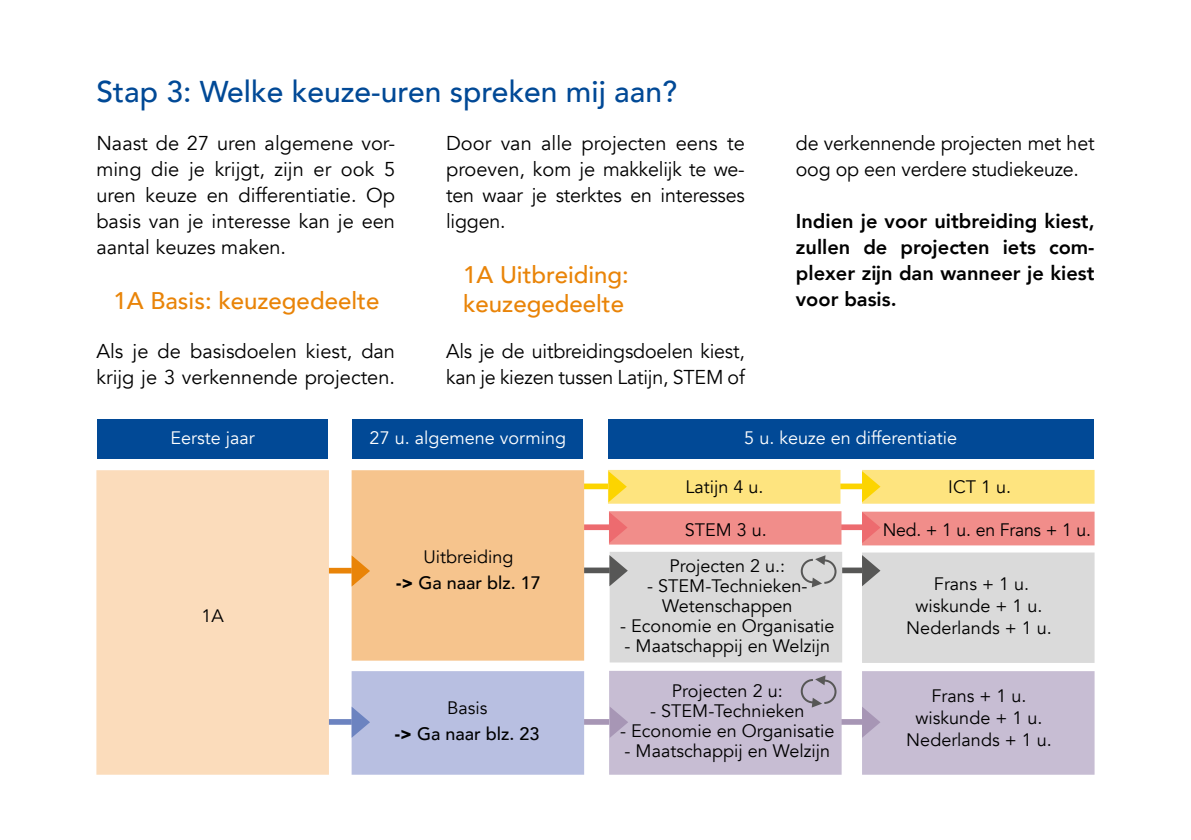
<style>
.page{position:relative;width:1191px;height:840px;background:#fff}
.page>*{position:absolute;margin:0;border:0;box-sizing:border-box;transform-origin:0 0}
.t1{font:500 30px "Avenir";color:#014996}
.t2{font:500 24px/28.8px "Avenir";color:#e98408}
.t3{font:20px/26px "Avenir";letter-spacing:-.01em;color:#000}
.t4{font:800 20px/26px "Avenir";color:#000;text-align:justify}
.t5{font:18px/22px "Avenir";color:#000;text-align:center}
.t6{font:18px "Avenir";color:#fff}
.t7{font:500 18px/26px "Avenir";color:#000;text-align:center}
.s1{font-weight:400}
.s2{font-weight:900}
</style>
<div class="page">
<svg style="left:584px;top:483px;width:277px;height:6px"></svg>
<svg style="left:584px;top:524px;width:277px;height:6px"></svg>
<svg style="left:584px;top:567px;width:277px;height:6px"></svg>
<svg style="left:584px;top:718px;width:277px;height:6px"></svg>
<svg style="left:329px;top:567px;width:21px;height:6px"></svg>
<svg style="left:329px;top:719px;width:21px;height:5px"></svg>
<div style="left:862px;top:511px;width:232px;height:34px;background:#f18d8a;border:2px solid #f18d8a"></div>
<div style="left:97px;top:418px;width:231px;height:40px;background:#014996"></div>
<div style="left:352px;top:418px;width:231px;height:40px;background:#014996"></div>
<div style="left:608px;top:418px;width:485px;height:40px;background:#014996"></div>
<div style="left:96px;top:470px;width:233px;height:304px;background:#fbdcbb;border:2px solid #fbdcbb"></div>
<div style="left:351px;top:670px;width:233px;height:104px;background:#b8bfe1;border:2px solid #b8bfe1"></div>
<div style="left:351px;top:470px;width:233px;height:190px;background:#f6c48d;border:2px solid #f6c48d"></div>
<div style="left:608px;top:469px;width:232px;height:34px;background:#fee47f;border:2px solid #fee47f"></div>
<div style="left:609px;top:511px;width:232px;height:33px;background:#f18d8a;border:2px solid #f18d8a"></div>
<div style="left:609px;top:670px;width:232px;height:104px;background:#c7bdd3;border:2px solid #c7bdd3"></div>
<div style="left:862px;top:469px;width:232px;height:34px;background:#fee47f;border:2px solid #fee47f"></div>
<div style="left:862px;top:552px;width:232px;height:110px;background:#dadada;border:2px solid #dadada"></div>
<div style="left:862px;top:670px;width:232px;height:104px;background:#c7bdd3;border:2px solid #c7bdd3"></div>
<svg style="left:350px;top:553px;width:20px;height:35px"></svg>
<svg style="left:350px;top:704px;width:20px;height:35px"></svg>
<div style="left:609px;top:551px;width:233px;height:111px;background:#dadada;border:2px solid #dadada"></div>
<svg style="left:800px;top:555px;width:37px;height:32px"></svg>
<svg style="left:800px;top:675px;width:37px;height:32px"></svg>
<svg style="left:607px;top:469px;width:22px;height:76px"></svg>
<svg style="left:861px;top:469px;width:20px;height:76px"></svg>
<svg style="left:608px;top:552px;width:21px;height:36px"></svg>
<svg style="left:861px;top:552px;width:20px;height:36px"></svg>
<svg style="left:609px;top:704px;width:19px;height:35px"></svg>
<svg style="left:861px;top:704px;width:19px;height:35px"></svg>
<h1 class="t1" style="left:96px;top:66px;width:582px">Stap 3: Welke keuze-uren spreken mij aan?</h1>
<p class="t3" style="left:96px;top:130px;width:300px;text-align:justify">Naast de 27 uren algemene vor&shy;ming die je krijgt, zijn er ook 5 uren keuze en differentiatie. Op basis van je interesse kan je een aantal keuzes maken.</p>
<p class="t2" style="left:113px;top:285px;width:267px">1A Basis: keuzegedeelte</p>
<p class="t3" style="left:96px;top:338px;width:300px">Als je de basisdoelen kiest, dan krijg je 3 verkennende projecten.</p>
<p class="t3" style="left:446px;top:130px;width:300px;text-align:justify">Door van alle projecten eens te proeven, kom je makkelijk te we&shy;ten waar je sterktes en interesses liggen.</p>
<p class="t2" style="left:463px;top:259px;width:167px">1A Uitbreiding: keuzegedeelte</p>
<p class="t3" style="left:446px;top:338px;width:300px">Als je de uitbreidingsdoelen kiest, kan je kiezen tussen Latijn, STEM of</p>
<p class="t3" style="left:796px;top:130px;width:300px">de verkennende projecten met het oog op een verdere studiekeuze.</p>
<p class="t4" style="left:796px;top:208px;width:300px">Indien je voor uitbreiding kiest, zullen de projecten iets com&shy;plexer zijn dan wanneer je kiest voor basis.</p>
<p class="t6" style="left:170px;top:426px;width:86px">Eerste jaar</p>
<p class="t6" style="left:370px;top:426px;width:198px">27 u. algemene vorming</p>
<p class="t6" style="left:744px;top:426px;width:214px">5 u. keuze en differentiatie</p>
<p class="t5" style="left:201px;top:605px;width:24px">1A</p>
<p class="t7" style="left:396px;top:542px;width:146px"><span class="s1">Uitbreiding<br></span><span class="s2">-&gt;</span> Ga naar blz. 17</p>
<p class="t7" style="left:395px;top:693px;width:146px"><span class="s1">Basis<br></span><span class="s2">-&gt;</span> Ga naar blz. 23</p>
<p class="t5" style="left:685px;top:476px;width:79px">Latijn 4 u.</p>
<p class="t5" style="left:684px;top:519px;width:84px">STEM 3 u.</p>
<p class="t5" style="left:669px;top:554px;width:117px">Projecten 2 u.:</p>
<p class="t5" style="left:647px;top:575px;width:162px;line-height:20px">- STEM-Technieken-<br>Wetenschappen</p>
<p class="t5" style="left:620px;top:614px;width:216px">- Economie en Organisatie</p>
<p class="t5" style="left:624px;top:634px;width:207px">- Maatschappij en Welzijn</p>
<p class="t5" style="left:672px;top:680px;width:112px">Projecten 2 u:</p>
<p class="t5" style="left:650px;top:700px;width:156px">- STEM-Technieken</p>
<p class="t5" style="left:620px;top:720px;width:216px">- Economie en Organisatie</p>
<p class="t5" style="left:624px;top:740px;width:207px">- Maatschappij en Welzijn</p>
<p class="t5" style="left:948px;top:476px;width:64px">ICT 1 u.</p>
<p class="t5" style="left:882px;top:518px;width:210px">Ned. + 1 u. en Frans + 1 u.</p>
<p class="t5" style="left:906px;top:573px;width:147px">Frans + 1 u. wiskunde + 1 u.<br>Nederlands + 1 u.</p>
<p class="t5" style="left:906px;top:685px;width:147px">Frans + 1 u. wiskunde + 1 u.<br>Nederlands + 1 u.</p>
</div>
